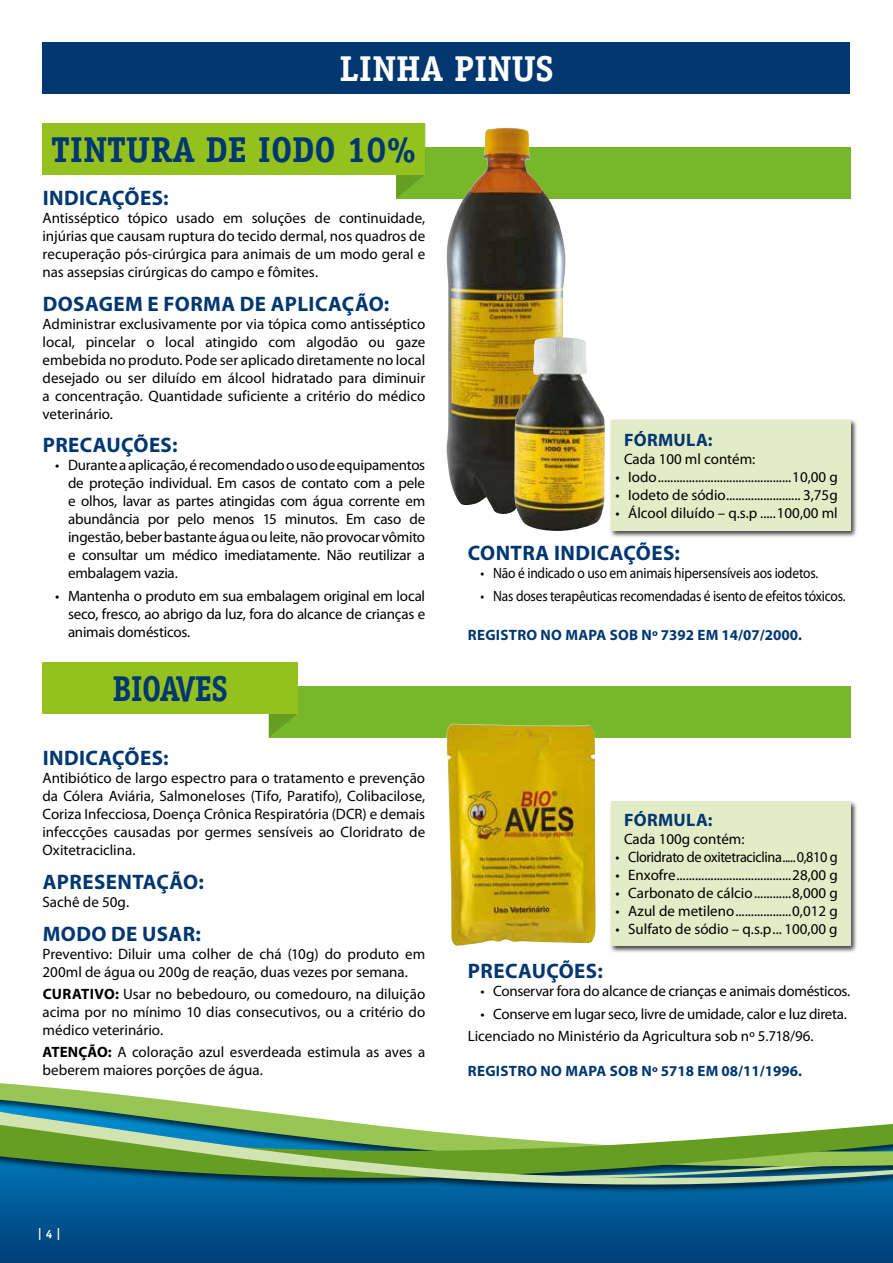
<style>
.page{position:relative;width:893px;height:1263px;background:#fff}
.page>*{position:absolute;margin:0;border:0;box-sizing:border-box;transform-origin:0 0}
.t1{font:700 36px "Officina Serif Std";color:#003770}
.t2{font:700 36px "Officina Serif Std";color:#fff}
.t3{font:700 36px "Officina Serif Std";letter-spacing:-.025em;color:#003770;scale:.9 1}
.t4{font:700 21px "Myriad Pro";letter-spacing:.02em;color:#003770}
.t5{font:700 18px "Myriad Pro";letter-spacing:.02em;color:#003770}
.t6{font:15px/18px "Myriad Pro";letter-spacing:-.005em;color:#000;text-align:justify}
.t7{font:15px "Myriad Pro";letter-spacing:-.005em;color:#000;scale:.9 1}
.t8{font:700 15px "Myriad Pro";letter-spacing:.015em;color:#003770}
.t9{font:15px "Myriad Pro";letter-spacing:-.025em;color:#000;scale:.95 1}
.t10{font:700 12px "Officina Serif Std";color:#fff}
.s1{font-weight:700}
</style>
<div class="page">
<svg style="left:0;top:1193px;width:893px;height:70px;background:#004f8a"></svg>
<div style="left:0;top:1082px;width:893px;height:111px;background:#000;opacity:.65"></div>
<svg style="left:0;top:1082px;width:893px;height:12px"></svg>
<svg style="left:0;top:1094px;width:893px;height:16px"></svg>
<svg style="left:0;top:1110px;width:893px;height:80px"></svg>
<div style="left:396px;top:148px;width:454px;height:51px;background:#76b82a"></div>
<svg style="left:396px;top:174px;width:29px;height:24px"></svg>
<div style="left:43px;top:123px;width:382px;height:51px;background:#95c11f"></div>
<div style="left:43px;top:43px;width:807px;height:51px;background:#003770"></div>
<img style="left:445px;top:128px;width:120px;height:386px">
<img style="left:514px;top:337px;width:91px;height:194px">
<div style="left:609px;top:419px;width:249px;height:120px;background:#000;opacity:.75"></div>
<div style="left:611px;top:420px;width:239px;height:111px;background:#e3ecc6"></div>
<div style="left:609px;top:800px;width:249px;height:153px;background:#000;opacity:.75"></div>
<div style="left:611px;top:801px;width:239px;height:144px;background:#e3ecc6"></div>
<div style="left:269px;top:687px;width:581px;height:51px;background:#76b82a"></div>
<svg style="left:269px;top:713px;width:29px;height:24px"></svg>
<div style="left:43px;top:662px;width:255px;height:51px;background:#95c11f"></div>
<img style="left:446px;top:724px;width:150px;height:221px">
<h1 class="t2" style="left:339px;top:46px;width:216px">LINHA PINUS</h1>
<h1 class="t1" style="left:51px;top:127px;width:367px">TINTURA DE IODO 10%</h1>
<h2 class="t4" style="left:43px;top:184px;width:127px">INDICAÇÕES:</h2>
<p class="t6" style="left:43px;top:209px;width:384px">Antisséptico tópico usado em soluções de continuidade, injúrias que causam ruptura do tecido dermal, nos quadros de recuperação pós-cirúrgica para animais de um modo geral e nas assepsias cirúrgicas do campo e fômites.</p>
<h2 class="t4" style="left:43px;top:290px;width:348px">DOSAGEM E FORMA DE APLICAÇÃO:</h2>
<p class="t6" style="left:43px;top:314px;width:384px">Administrar exclusivamente por via tópica como antisséptico local, pincelar o local atingido com algodão ou gaze embebida no produto. Pode ser aplicado diretamente no local desejado ou ser diluído em álcool hidratado para diminuir a concentração. Quantidade suficiente a critério do médico veterinário.</p>
<h2 class="t4" style="left:43px;top:432px;width:136px">PRECAUÇÕES:</h2>
<p class="t6" style="left:68px;top:456px;width:359px;text-indent:-13px">• Durante a aplicação, é recomendado o uso de equipamentos de proteção individual. Em casos de contato com a pele e olhos, lavar as partes atingidas com água corrente em abundância por pelo menos 15 minutos. Em caso de ingestão, beber bastante água ou leite, não provocar vômito e consultar um médico imediatamente. Não reutilizar a embalagem vazia.</p>
<p class="t6" style="left:68px;top:586px;width:359px;text-indent:-13px">• Mantenha o produto em sua embalagem original em local seco, fresco, ao abrigo da luz, fora do alcance de crianças e animais domésticos.</p>
<h1 class="t3" style="left:112px;top:666px;width:130px">BIOAVES</h1>
<h2 class="t4" style="left:43px;top:744px;width:127px">INDICAÇÕES:</h2>
<p class="t6" style="left:43px;top:769px;width:384px">Antibiótico de largo espectro para o tratamento e prevenção da Cólera Aviária, Salmoneloses (Tifo, Paratifo), Colibacilose, Coriza Infecciosa, Doença Crônica Respiratória (DCR) e demais infeccções causadas por germes sensíveis ao Cloridrato de Oxitetraciclina.</p>
<h2 class="t4" style="left:43px;top:868px;width:163px">APRESENTAÇÃO:</h2>
<p class="t6" style="left:43px;top:892px;width:88px">Sachê de 50g.</p>
<h2 class="t4" style="left:43px;top:920px;width:160px">MODO DE USAR:</h2>
<p class="t6" style="left:43px;top:944px;width:384px">Preventivo: Diluir uma colher de chá (10g) do produto em<br>200ml de água ou 200g de reação, duas vezes por semana.</p>
<p class="t6" style="left:43px;top:984px;width:384px"><span class="s1">CURATIVO:</span> Usar no bebedouro, ou comedouro, na diluição acima por no mínimo 10 dias consecutivos, ou a critério do médico veterinário.</p>
<p class="t6" style="left:43px;top:1043px;width:384px"><span class="s1">ATENÇÃO:</span> A coloração azul esverdeada estimula as aves a beberem maiores porções de água.</p>
<p class="t5" style="left:624px;top:429px;width:90px">FÓRMULA:</p>
<p class="t6" style="left:624px;top:450px;width:133px">Cada 100 ml contém:</p>
<p class="t6" style="left:615px;top:468px;width:224px">• Iodo...........................................10,00 g</p>
<p class="t6" style="left:615px;top:486px;width:224px">• Iodeto de sódio........................ 3,75g</p>
<p class="t6" style="left:615px;top:504px;width:224px">• Álcool diluído – q.s.p .....100,00 ml</p>
<h2 class="t4" style="left:468px;top:540px;width:214px">CONTRA INDICAÇÕES:</h2>
<p class="t7" style="left:480px;top:564px;width:377px">• Não é indicado o uso em animais hipersensíveis aos iodetos.</p>
<p class="t7" style="left:480px;top:586px;width:407px">• Nas doses terapêuticas recomendadas é isento de efeitos tóxicos.</p>
<p class="t8" style="left:468px;top:625px;width:336px">REGISTRO NO MAPA SOB Nº 7392 EM 14/07/2000.</p>
<p class="t5" style="left:624px;top:808px;width:90px">FÓRMULA:</p>
<p class="t6" style="left:624px;top:830px;width:122px">Cada 100g contém:</p>
<p class="t9" style="left:615px;top:848px;width:235px">• Cloridrato de oxitetraciclina.....0,810 g</p>
<p class="t6" style="left:615px;top:866px;width:224px">• Enxofre.....................................28,00 g</p>
<p class="t6" style="left:615px;top:884px;width:224px">• Carbonato de cálcio............8,000 g</p>
<p class="t6" style="left:615px;top:902px;width:224px">• Azul de metileno..................0,012 g</p>
<p class="t6" style="left:615px;top:920px;width:224px">• Sulfato de sódio – q.s.p... 100,00 g</p>
<h2 class="t4" style="left:468px;top:957px;width:136px">PRECAUÇÕES:</h2>
<p class="t6" style="left:480px;top:982px;width:371px">• Conservar fora do alcance de crianças e animais domésticos.</p>
<p class="t6" style="left:468px;top:1002px;width:381px;line-height:22.2px;text-indent:13px">• Conserve em lugar seco, livre de umidade, calor e luz direta.<br>Licenciado no Ministério da Agricultura sob nº 5.718/96.</p>
<p class="t8" style="left:468px;top:1061px;width:336px">REGISTRO NO MAPA SOB Nº 5718 EM 08/11/1996.</p>
<p class="t10" style="left:38px;top:1225px;width:25px">| 4 |</p>
</div>
